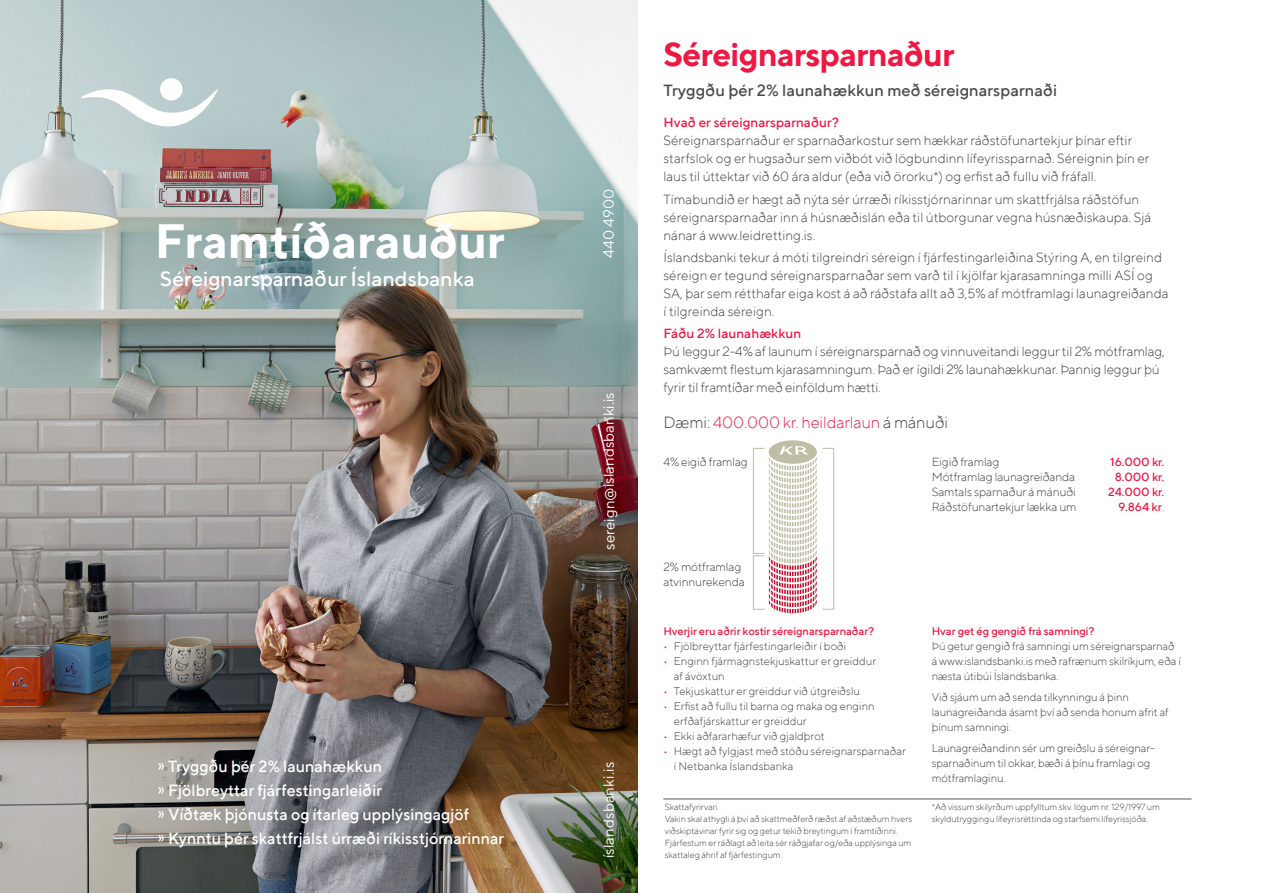
<style>
.page{position:relative;width:1263px;height:893px;background:#fff}
.page>*{position:absolute;margin:0;border:0;box-sizing:border-box;transform-origin:0 0}
.t1{font:700 48px "TT Norms";color:#fff}
.t2{font:700 33px "TT Norms";letter-spacing:-.02em;color:#ed1943}
.t3{font:500 21px "TT Norms";color:#fff}
.t4{font:500 16.5px "TT Norms";color:#fff}
.t5{font:500 16.5px "TT Norms";color:#4b4c4d}
.t6{font:300 16.5px "TT Norms";letter-spacing:-.01em;color:#ed1943}
.t7{font:15px "TT Norms";color:#fff}
.t8{font:300 13.5px/18px "TT Norms";color:#3e3e3f}
.t9{font:500 13.5px "TT Norms";color:#ed1943}
.t10{font:300 12px "TT Norms";letter-spacing:-.01em;color:#3e3e3f}
.t11{font:500 12px "TT Norms";letter-spacing:-.01em;color:#ed1943}
.t12{font:300 11.25px/15px "TT Norms";letter-spacing:-.01em;color:#3e3e3f}
.t13{font:500 11.25px "TT Norms";letter-spacing:-.01em;color:#ed1943}
.t14{font:300 9px/12px "TT Norms";letter-spacing:-.01em;color:#3e3e3f}
.s1{font-family:"Fakt Sm Con Pro";font-weight:400}
.s2{color:#3e3e3f}
.s3{color:#ed1943}
.s4{font-weight:300}
</style>
<div class="page">
<img style="left:0;top:0;width:638px;height:893px">
<div style="left:160px;top:78px;width:23px;height:23px;background:#fff;border-radius:50%"></div>
<svg style="left:81px;top:87px;width:137px;height:51px"></svg>
<hr style="left:663px;top:799px;width:528px;height:1px;background:#57585a">
<svg style="left:753px;top:440px;width:81px;height:174px"></svg>
<p class="t1" style="left:155px;top:211px;width:352px">Framtíðarauður</p>
<p class="t3" style="left:160px;top:265px;width:317px">Séreignarsparnaður Íslandsbanka</p>
<p class="t4" style="left:158px;top:756px;width:226px"><span class="s1">»</span> Tryggðu þér 2% launahækkun</p>
<p class="t4" style="left:158px;top:780px;width:225px"><span class="s1">»</span> Fjölbreyttar fjárfestingarleiðir</p>
<p class="t4" style="left:158px;top:804px;width:313px"><span class="s1">»</span> Víðtæk þjónusta og ítarleg upplýsingagjöf</p>
<p class="t4" style="left:158px;top:828px;width:348px"><span class="s1">»</span> Kynntu þér skattfrjálst úrræði ríkisstjórnarinnar</p>
<p class="t7" style="left:599px;top:258px;width:71px;rotate:-90deg">440 4900</p>
<p class="t7" style="left:599px;top:550px;width:159px;rotate:-90deg">sereign@islandsbanki.is</p>
<p class="t7" style="left:599px;top:858px;width:98px;rotate:-90deg">íslandsbanki.is</p>
<p class="t2" style="left:663px;top:33px;width:293px">Séreignarsparnaður</p>
<p class="t5" style="left:663px;top:80px;width:395px">Tryggðu þér 2% launahækkun með séreignarsparnaði</p>
<p class="t9" style="left:663px;top:114px;width:177px">Hvað er séreignarsparnaður?</p>
<p class="t8" style="left:663px;top:131px;width:487px">Séreignarsparnaður er sparnaðarkostur sem hækkar ráðstöfunartekjur þínar eftir starfslok og er hugsaður sem viðbót við lögbundinn lífeyrissparnað. Séreignin þín er laus til úttektar við 60 ára aldur (eða við örorku*) og erfist að fullu við fráfall.</p>
<p class="t8" style="left:663px;top:189px;width:489px">Tímabundið er hægt að nýta sér úrræði ríkisstjórnarinnar um skattfrjálsa ráðstöfun séreignarsparnaðar inn á húsnæðislán eða til útborgunar vegna húsnæðiskaupa. Sjá nánar á www.leidretting.is.</p>
<p class="t8" style="left:663px;top:248px;width:506px">Íslandsbanki tekur á móti tilgreindri séreign í fjárfestingarleiðina Stýring A, en tilgreind séreign er tegund séreignarsparnaðar sem varð til í kjölfar kjarasamninga milli ASÍ og SA, þar sem rétthafar eiga kost á að ráðstafa allt að 3,5% af mótframlagi launagreiðanda í tilgreinda séreign.</p>
<p class="t9" style="left:663px;top:325px;width:139px">Fáðu 2% launahækkun</p>
<p class="t8" style="left:663px;top:342px;width:503px">Þú leggur 2-4% af launum í séreignarsparnað og vinnuveitandi leggur til 2% mótframlag, samkvæmt flestum kjarasamningum. Það er ígildi 2% launahækkunar. Þannig leggur þú fyrir til framtíðar með einföldum hætti.</p>
<p class="t6" style="left:663px;top:412px;width:286px"><span class="s2">Dæmi:</span> 400.000 kr. heildarlaun <span class="s2">á mánuði</span></p>
<p class="t10" style="left:663px;top:455px;width:86px">4% eigið framlag</p>
<p class="t10" style="left:663px;top:560px;width:79px">2% mótframlag</p>
<p class="t10" style="left:663px;top:575px;width:83px">atvinnurekenda</p>
<p class="t13" style="left:663px;top:624px;width:212px">Hverjir eru aðrir kostir séreignarsparnaðar?</p>
<p class="t12" style="left:663px;top:639px;width:184px"><span class="s3">•</span> Fjölbreyttar fjárfestingarleiðir í boði</p>
<p class="t12" style="left:674px;top:654px;width:204px;text-indent:-10px"><span class="s3">•</span> Enginn fjármagnstekjuskattur er greiddur af ávöxtun</p>
<p class="t12" style="left:663px;top:684px;width:198px"><span class="s3">•</span> Tekjuskattur er greiddur við útgreiðslu</p>
<p class="t12" style="left:674px;top:699px;width:202px;text-indent:-10px"><span class="s3">•</span> Erfist að fullu til barna og maka og enginn erfðafjárskattur er greiddur</p>
<p class="t12" style="left:663px;top:729px;width:163px"><span class="s3">•</span> Ekki aðfararhæfur við gjaldþrot</p>
<p class="t12" style="left:663px;top:744px;width:244px"><span class="s3">•</span> Hægt að fylgjast með stöðu séreignarsparnaðar</p>
<p class="t12" style="left:674px;top:759px;width:121px">í Netbanka Íslandsbanka</p>
<p class="t14" style="left:665px;top:801px;width:55px">Skattafyrirvari</p>
<p class="t14" style="left:665px;top:813px;width:249px">Vakin skal athygli á því að skattmeðferð ræðst af aðstæðum hvers viðskiptavinar fyrir sig og getur tekið breytingum í framtíðinni.<br>Fjárfestum er ráðlagt að leita sér ráðgjafar og/eða upplýsinga um skattaleg áhrif af fjárfestingum.</p>
<p class="t10" style="left:932px;top:455px;width:69px">Eigið framlag</p>
<p class="t11" style="left:1110px;top:455px;width:56px">16.000 kr.</p>
<p class="t10" style="left:932px;top:470px;width:145px">Mótframlag launagreiðanda</p>
<p class="t11" style="left:1115px;top:470px;width:51px">8.000 kr.</p>
<p class="t10" style="left:932px;top:485px;width:146px">Samtals sparnaður á mánuði</p>
<p class="t11" style="left:1108px;top:485px;width:58px">24.000 kr.</p>
<p class="t10" style="left:932px;top:500px;width:146px">Ráðstöfunartekjur lækka um</p>
<p class="t11" style="left:1118px;top:500px;width:48px">9.864 kr<span class="s4">.</span></p>
<p class="t13" style="left:932px;top:624px;width:164px">Hvar get ég gengið frá samningi?</p>
<p class="t12" style="left:932px;top:639px;width:244px">Þú getur gengið frá samningi um séreignarsparnað</p>
<p class="t12" style="left:932px;top:654px;width:251px">á www.islandsbanki.is með rafrænum skilríkjum, eða í næsta útibúi Íslandsbanka.</p>
<p class="t12" style="left:932px;top:690px;width:238px">Við sjáum um að senda tilkynningu á þinn launagreiðanda ásamt því að senda honum afrit af þínum samningi.</p>
<p class="t12" style="left:932px;top:741px;width:225px">Launagreiðandinn sér um greiðslu á séreignar&shy;sparnaðinum til okkar, bæði á þínu framlagi og mótframlaginu.</p>
<p class="t14" style="left:932px;top:801px;width:230px">*Að vissum skilyrðum uppfylltum skv. lögum nr. 129/1997 um skyldutryggingu lífeyrisréttinda og starfsemi lífeyrissjóða.</p>
</div>
